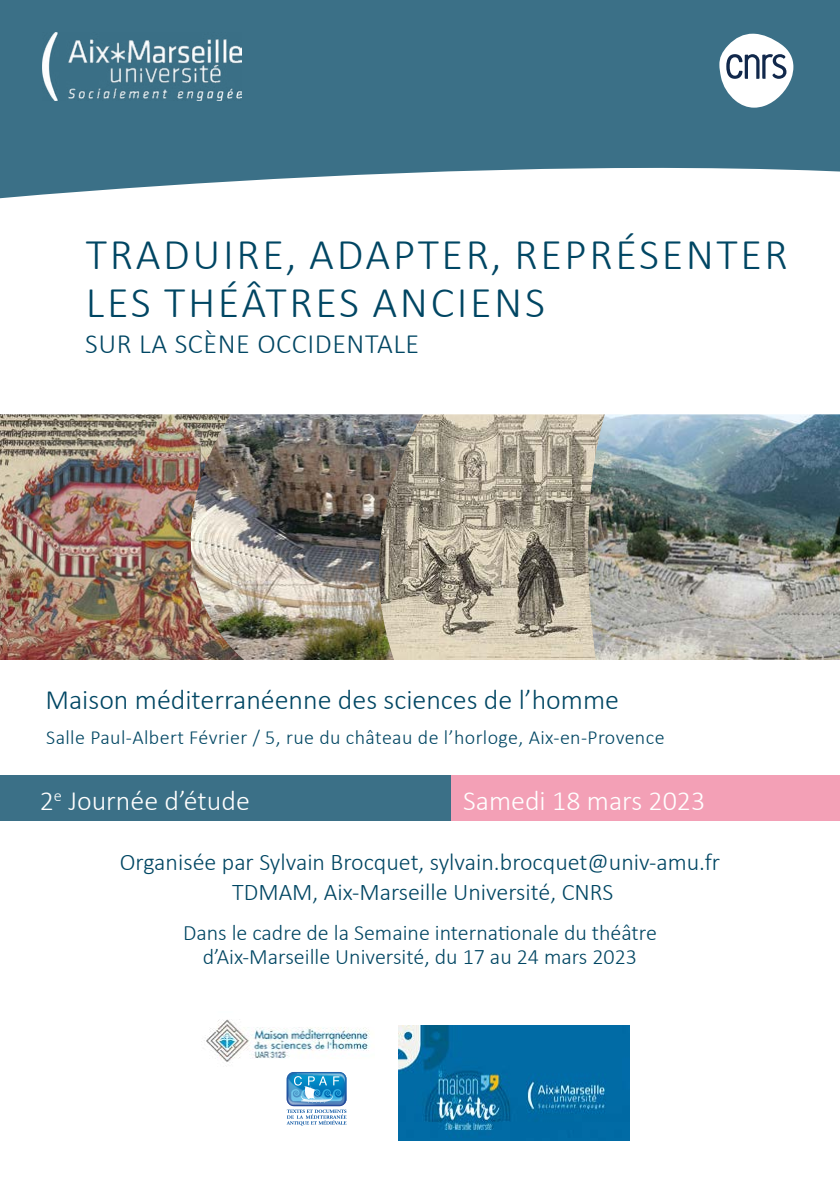
<style>
.page{position:relative;width:840px;height:1191px;background:#fff}
.page>*{position:absolute;margin:0;border:0;box-sizing:border-box;transform-origin:0 0}
.t1{font:300 44px/48px "Calibri";letter-spacing:.06em;color:#004663}
.t2{font:300 28px "Calibri";color:#004663}
.t3{font:300 28px "Calibri";color:#fff}
.t4{font:300 28px "Calibri";letter-spacing:.02em;color:#004663}
.t5{font:300 24px/30px "Calibri";color:#004663;text-align:center}
.t6{font:300 22px/24px "Calibri";color:#004663;text-align:center}
.t7{font:300 20px "Calibri";letter-spacing:.02em;color:#004663}
</style>
<div class="page">
<img style="left:607px;top:414px;width:232px;height:246px">
<img style="left:436px;top:414px;width:171px;height:246px">
<img style="left:244px;top:414px;width:192px;height:246px">
<img style="left:0;top:414px;width:244px;height:246px">
<div style="left:0;top:776px;width:451px;height:45px;background:#3b7087"></div>
<svg style="left:0;top:0;width:839px;height:199px;background:#548296"></svg>
<img style="left:43px;top:32px;width:198px;height:68px">
<svg style="left:719px;top:34px;width:74px;height:74px"></svg>
<img style="left:204px;top:1019px;width:166px;height:43px">
<img style="left:346px;top:1089px;width:1px;height:22px">
<svg style="left:286px;top:1074px;width:60px;height:51px"></svg>
<img style="left:286px;top:1088px;width:37px;height:23px">
<img style="left:289px;top:1072px;width:58px;height:17px">
<img style="left:398px;top:1025px;width:231px;height:115px">
<div style="left:451px;top:776px;width:388px;height:45px;background:#f3a0b6"></div>
<h1 class="t1" style="left:86px;top:230px;width:703px">TRADUIRE, ADAPTER, REPRÉSENTER<br>LES THÉÂTRES ANCIENS</h1>
<p class="t4" style="left:85px;top:326px;width:335px">SUR LA SCÈNE OCCIDENTALE</p>
<p class="t2" style="left:45px;top:682px;width:575px">Maison méditerranéenne des sciences de l’homme</p>
<p class="t7" style="left:46px;top:724px;width:619px">Salle Paul-Albert Février / 5, rue du château de l’horloge, Aix-en-Provence</p>
<p class="t3" style="left:40px;top:783px;width:211px">2<sup>e</sup> Journée d’étude</p>
<p class="t3" style="left:463px;top:783px;width:243px">Samedi 18 mars 2023</p>
<p class="t5" style="left:120px;top:847px;width:601px">Organisée par Sylvain Brocquet, sylvain.brocquet@univ-amu.fr<br>TDMAM, Aix-Marseille Université, CNRS</p>
<p class="t6" style="left:183px;top:921px;width:475px">Dans le cadre de la Semaine internationale du théâtre d’Aix-Marseille Université, du 17 au 24 mars 2023</p>
</div>
